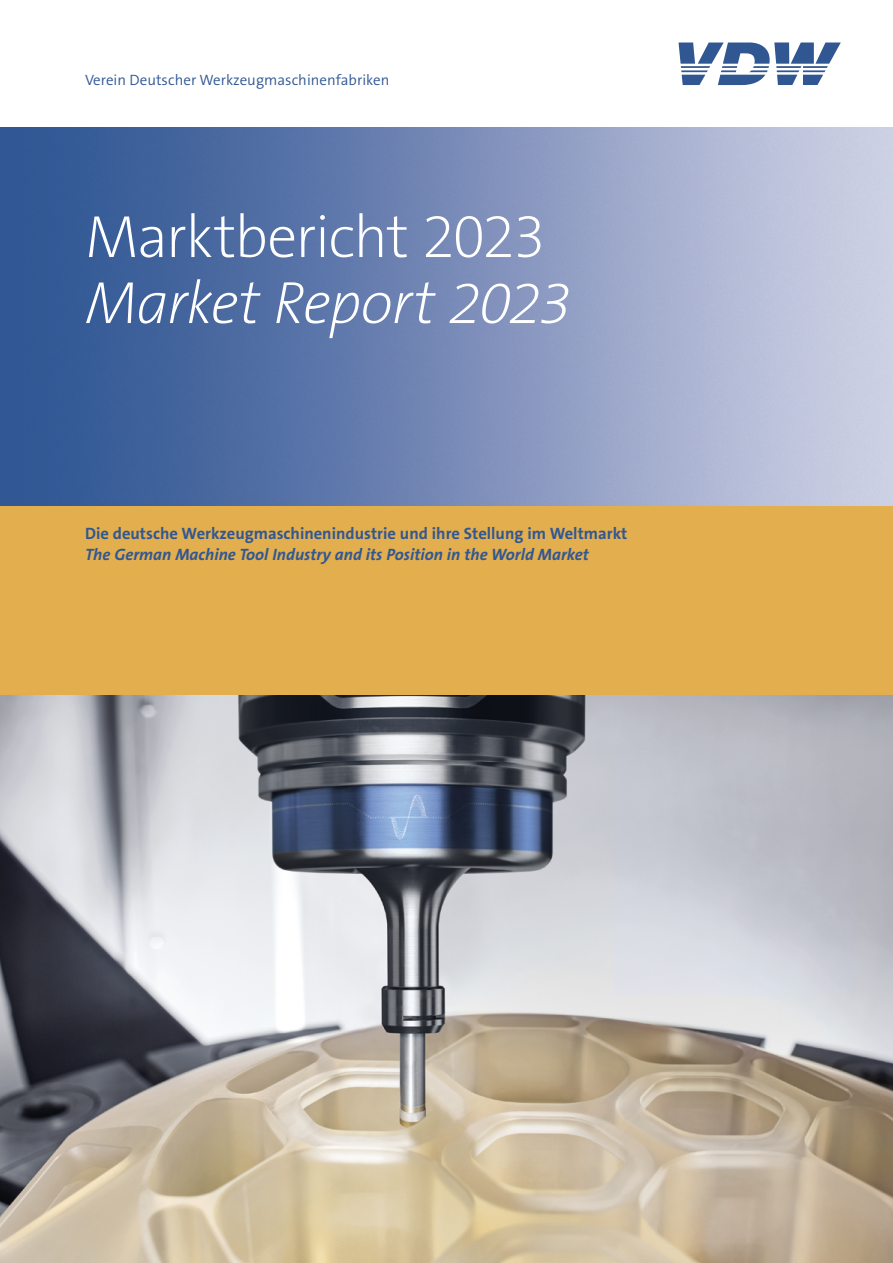
<style>
.page{position:relative;width:893px;height:1263px;background:#fff}
.page>*{position:absolute;margin:0;border:0;box-sizing:border-box;transform-origin:0 0}
.t1{font:200 60px "The Sans B Plus W2";letter-spacing:-.03em;color:#fff}
.t2{font:italic 200 60px "The Sans B Plus W2";letter-spacing:-.03em;color:#fff}
.t3{font:700 16.5px "The Sans B Plus W7";color:#315793}
.t4{font:italic 700 16.5px "The Sans B Plus W7";color:#315793}
.t5{font:300 15px "The Sans B Plus W4";color:#315793}
</style>
<div class="page">
<svg style="left:678px;top:42px;width:163px;height:43px"></svg>
<img style="left:0;top:128px;width:893px;height:378px">
<div style="left:0;top:506px;width:893px;height:189px;background:#e2ae4e"></div>
<img style="left:1px;top:695px;width:892px;height:568px">
<p class="t5" style="left:85px;top:70px;width:306px">Verein Deutscher Werkzeugmaschinenfabriken</p>
<p class="t1" style="left:85px;top:198px;width:462px">Marktbericht 2023</p>
<p class="t2" style="left:85px;top:268px;width:488px">Market Report 2023</p>
<p class="t3" style="left:85px;top:523px;width:544px">Die deutsche Werkzeugmaschinenindustrie und ihre Stellung im Weltmarkt</p>
<p class="t4" style="left:85px;top:544px;width:505px">The German Machine Tool Industry and its Position in the World Market</p>
</div>
